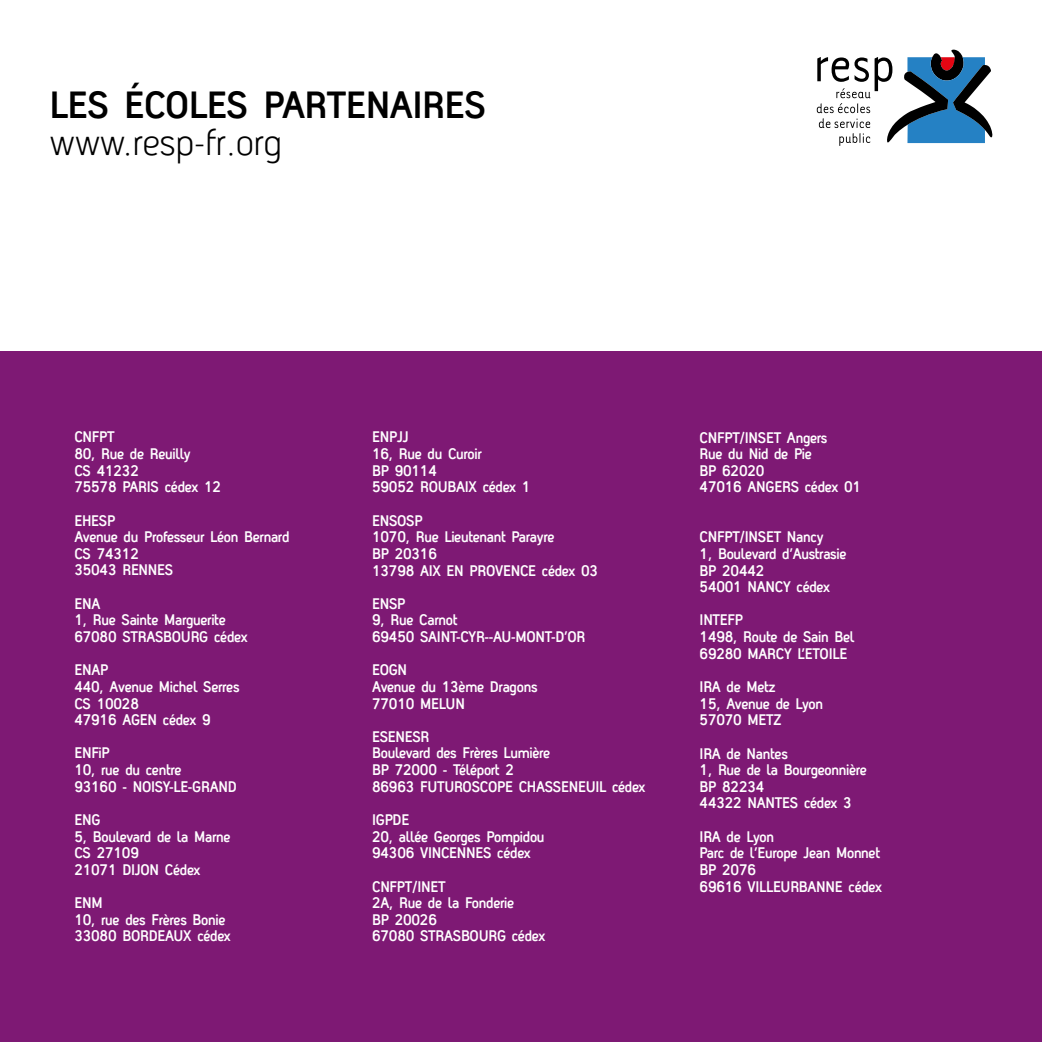
<style>
.page{position:relative;width:1042px;height:1042px;background:#fff}
.page>*{position:absolute;margin:0;border:0;box-sizing:border-box;transform-origin:0 0}
.t1{font:700 36.75px "Antagometrica BT";letter-spacing:-.015em;color:#000}
.t2{font:36.75px "Antagometrica BT Light";letter-spacing:-.015em;color:#000}
.t3{font:700 14.88px/16.6px "Antagometrica BT";letter-spacing:-.02em;color:#fff;scale:.96 1}
</style>
<div class="page">
<div style="left:0;top:351px;width:1042px;height:691px;background:#7e1974"></div>
<svg style="left:817px;top:49px;width:176px;height:97px"></svg>
<h1 class="t1" style="left:50px;top:82px;width:438px">LES ÉCOLES PARTENAIRES</h1>
<h1 class="t2" style="left:50px;top:119px;width:234px">www.resp-fr.org</h1>
<p class="t3" style="left:74px;top:428px;width:154px">CNFPT<br>80, Rue de Reuilly<br>CS 41232<br>75578 PARIS cédex 12</p>
<p class="t3" style="left:74px;top:512px;width:225px">EHESP<br>Avenue du Professeur Léon Bernard<br>CS 74312<br>35043 RENNES</p>
<p class="t3" style="left:74px;top:595px;width:182px">ENA<br>1, Rue Sainte Marguerite<br>67080 STRASBOURG cédex</p>
<p class="t3" style="left:74px;top:661px;width:173px">ENAP<br>440, Avenue Michel Serres<br>CS 10028<br>47916 AGEN cédex 9</p>
<p class="t3" style="left:74px;top:744px;width:171px">ENFiP<br>10, rue du centre<br>93160 - NOISY-LE-GRAND</p>
<p class="t3" style="left:74px;top:811px;width:164px">ENG<br>5, Boulevard de la Marne<br>CS 27109<br>21071 DIJON Cédex</p>
<p class="t3" style="left:74px;top:894px;width:164px">ENM<br>10, rue des Frères Bonie<br>33080 BORDEAUX cédex</p>
<p class="t3" style="left:372px;top:429px;width:166px">ENPJJ<br>16, Rue du Curoir<br>BP 90114<br>59052 ROUBAIX cédex 1</p>
<p class="t3" style="left:372px;top:512px;width:237px">ENSOSP<br>1070, Rue Lieutenant Parayre<br>BP 20316<br>13798 AIX EN PROVENCE cédex 03</p>
<p class="t3" style="left:372px;top:595px;width:224px">ENSP<br>9, Rue Carnot<br>69450 SAINT-CYR--AU-MONT-D’OR</p>
<p class="t3" style="left:372px;top:661px;width:174px">EOGN<br>Avenue du 13ème Dragons<br>77010 MELUN</p>
<p class="t3" style="left:372px;top:728px;width:286px">ESENESR<br>Boulevard des Frères Lumière<br>BP 72000 - Téléport 2<br>86963 FUTUROSCOPE CHASSENEUIL cédex</p>
<p class="t3" style="left:372px;top:811px;width:181px">IGPDE<br>20, allée Georges Pompidou<br>94306 VINCENNES cédex</p>
<p class="t3" style="left:372px;top:877px;width:182px">CNFPT/INET<br>2A, Rue de la Fonderie<br>BP 20026<br>67080 STRASBOURG cédex</p>
<p class="t3" style="left:699px;top:429px;width:170px">CNFPT/INSET Angers<br>Rue du Nid de Pie<br>BP 62020<br>47016 ANGERS cédex 01</p>
<p class="t3" style="left:699px;top:528px;width:155px">CNFPT/INSET Nancy<br>1, Boulevard d’Austrasie<br>BP 20442<br>54001 NANCY cédex</p>
<p class="t3" style="left:699px;top:612px;width:163px">INTEFP<br>1498, Route de Sain Bel<br>69280 MARCY L’ETOILE</p>
<p class="t3" style="left:699px;top:678px;width:130px">IRA de Metz<br>15, Avenue de Lyon<br>57070 METZ</p>
<p class="t3" style="left:699px;top:745px;width:176px">IRA de Nantes<br>1, Rue de la Bourgeonnière<br>BP 82234<br>44322 NANTES cédex 3</p>
<p class="t3" style="left:699px;top:828px;width:192px">IRA de Lyon<br>Parc de l’Europe Jean Monnet<br>BP 2076<br>69616 VILLEURBANNE cédex</p>
</div>
